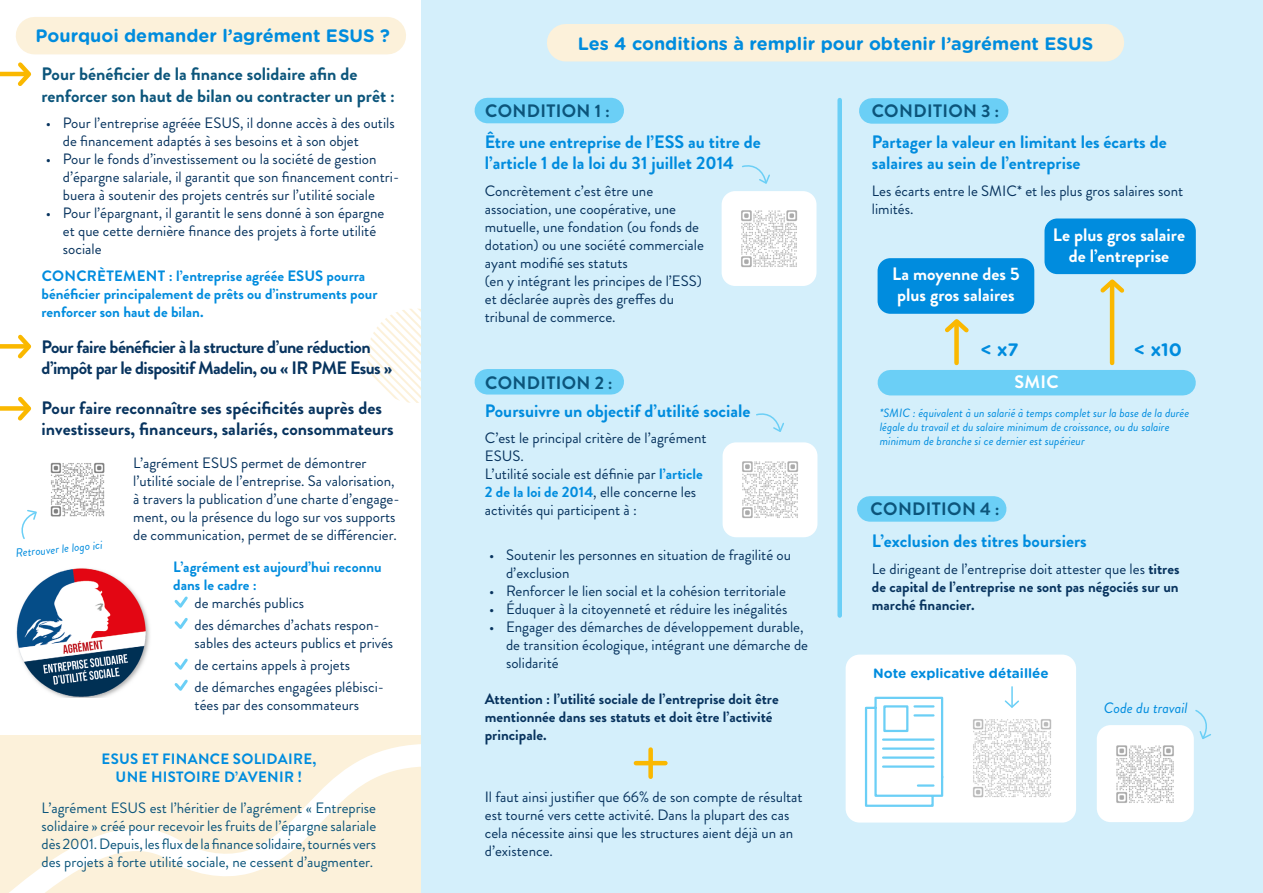
<style>
.page{position:relative;width:1263px;height:893px;background:#fff}
.page>*{position:absolute;margin:0;border:0;box-sizing:border-box;transform-origin:0 0}
.t1{font:700 18px/21.6px "Brandon Grotesque";color:#008cde}
.t2{font:700 18px/21.6px "Brandon Grotesque";letter-spacing:-.005em;color:#07335e}
.t3{font:700 18px/21.6px "Brandon Grotesque";letter-spacing:-.03em;color:#07335e}
.titre{font:700 18px "Gotham Rounded";color:#008cde}
.t4{font:700 18px/21.6px "Brandon Grotesque";color:#0c557b}
.t5{font:700 18px/21.6px "Brandon Grotesque";color:#fff}
.t6{font:700 18px "Brandon Grotesque";letter-spacing:.02em;color:#0c557b}
.t7{font:15px/18px "Brandon Grotesque";color:#07335e}
.corps_de_texte_général{font:700 15px/18px "Brandon Grotesque";color:#07335e;text-align:justify}
.description{font:15px/18px "Brandon Grotesque";color:#0c557b;text-align:justify}
.corps_de_texte{font:700 15px/18px "Brandon Grotesque";color:#008cde}
.corps_de_texte-2{font:700 15px/18px "Brandon Grotesque";letter-spacing:.02em;color:#008cde;text-align:center}
.t8{font:italic 15px "Brandon Grotesque";color:#008cde}
.titre-2{font:700 13.5px "Gotham Rounded";color:#008cde}
.t9{font:italic 12px/14.4px "Brandon Grotesque";color:#008cde}
.s1{font-weight:700;color:#008cde}
.s2{font-weight:400}
</style>
<div class="page">
<svg style="left:367px;top:308px;width:54px;height:95px"></svg>
<div style="left:34px;top:17px;width:353px;height:37px;background:#fcf1da"></div>
<svg style="left:0;top:735px;width:421px;height:158px"></svg>
<svg style="left:14px;top:62px;width:18px;height:24px"></svg>
<hr style="left:0;top:72px;width:28px;height:4px;background:#fab800">
<svg style="left:17px;top:334px;width:15px;height:25px"></svg>
<div style="left:0;top:344px;width:28px;height:5px;background:#fab800"></div>
<svg style="left:17px;top:396px;width:15px;height:25px"></svg>
<div style="left:0;top:406px;width:28px;height:5px;background:#fab800"></div>
<img style="left:50px;top:462px;width:55px;height:55px">
<img style="left:16px;top:568px;width:134px;height:130px">
<svg style="left:21px;top:510px;width:16px;height:29px"></svg>
<svg style="left:174px;top:596px;width:14px;height:33px"></svg>
<svg style="left:174px;top:658px;width:14px;height:33px"></svg>
<div style="left:421px;top:0;width:842px;height:893px;background:#d4effb"></div>
<div style="left:487px;top:98px;width:124px;height:25px;background:#6bcff6"></div>
<div style="left:890px;top:370px;width:293px;height:25px;background:#6bcff6"></div>
<div style="left:487px;top:369px;width:124px;height:25px;background:#6bcff6"></div>
<div style="left:1097px;top:725px;width:97px;height:97px;background:#fff;border-radius:14px"></div>
<img style="left:1116px;top:745px;width:58px;height:58px">
<div style="left:723px;top:442px;width:94px;height:95px;background:#fff;border-radius:14px"></div>
<img style="left:742px;top:461px;width:56px;height:57px">
<div style="left:846px;top:655px;width:230px;height:167px;background:#fff;border-radius:14px"></div>
<img style="left:973px;top:719px;width:79px;height:79px">
<hr style="left:636px;top:761px;width:29px;height:4px;background:#fab800">
<div style="left:648px;top:749px;width:5px;height:28px;background:#fab800"></div>
<svg style="left:945px;top:319px;width:24px;height:14px"></svg>
<div style="left:954px;top:322px;width:5px;height:41px;background:#fab800"></div>
<svg style="left:1100px;top:279px;width:25px;height:18px"></svg>
<hr style="left:1110px;top:282px;width:4px;height:81px;background:#fab800">
<div style="left:837px;top:100px;width:5px;height:516px;background:#6bcff6"></div>
<div style="left:877px;top:258px;width:157px;height:56px;background:#008cde;border-radius:13px"></div>
<div style="left:1044px;top:218px;width:152px;height:56px;background:#008cde;border-radius:13px"></div>
<svg style="left:864px;top:696px;width:80px;height:111px"></svg>
<svg style="left:1195px;top:710px;width:16px;height:29px"></svg>
<svg style="left:756px;top:413px;width:28px;height:19px"></svg>
<svg style="left:1004px;top:700px;width:15px;height:8px"></svg>
<hr style="left:1011px;top:687px;width:2px;height:20px;background:#6bcff6">
<div style="left:566px;top:24px;width:539px;height:37px;background:#fcf1da"></div>
<div style="left:872px;top:98px;width:124px;height:26px;background:#6bcff6"></div>
<div style="left:870px;top:496px;width:124px;height:26px;background:#6bcff6"></div>
<div style="left:722px;top:191px;width:94px;height:95px;background:#fff;border-radius:14px"></div>
<img style="left:741px;top:210px;width:57px;height:58px">
<svg style="left:742px;top:165px;width:28px;height:19px"></svg>
<p class="titre" style="left:36px;top:22px;width:356px">Pourquoi demander l’agrément ESUS ?</p>
<p class="t4" style="left:42px;top:64px;width:355px">Pour bénéficier de la finance solidaire afin de renforcer son haut de bilan ou contracter un prêt :</p>
<p class="t7" style="left:63px;top:114px;width:333px;text-indent:-17px">• Pour l’entreprise agréée ESUS, il donne accès à des outils de financement adaptés à ses besoins et à son objet</p>
<p class="t7" style="left:63px;top:150px;width:338px;text-indent:-17px">• Pour le fonds d’investissement ou la société de gestion d’épargne salariale, il garantit que son financement contri&shy;buera à soutenir des projets centrés sur l’utilité sociale</p>
<p class="t7" style="left:63px;top:204px;width:323px;text-indent:-17px">• Pour l’épargnant, il garantit le sens donné à son épargne et que cette dernière finance des projets à forte utilité sociale</p>
<p class="corps_de_texte" style="left:42px;top:267px;width:337px">CONCRÈTEMENT : l’entreprise agréée ESUS pourra bénéficier principalement de prêts ou d’instruments pour renforcer son haut de bilan.</p>
<p class="t3" style="left:42px;top:336px;width:352px">Pour faire bénéficier à la structure d’une réduction d’impôt par le dispositif Madelin, ou « IR PME Esus »</p>
<p class="t2" style="left:42px;top:397px;width:354px">Pour faire reconnaître ses spécificités auprès des investisseurs, financeurs, salariés, consommateurs</p>
<p class="t9" style="left:15px;top:546px;width:89px;rotate:-6deg">Retrouver le logo ici</p>
<p class="t7" style="left:133px;top:454px;width:268px">L’agrément ESUS permet de démontrer l’utilité sociale de l’entreprise. Sa valorisation, à travers la publication d’une charte d’engage&shy;ment, ou la présence du logo sur vos supports de communication, permet de se différencier.</p>
<p class="corps_de_texte" style="left:173px;top:558px;width:210px">L’agrément est aujourd’hui reconnu dans le cadre :</p>
<p class="t7" style="left:195px;top:594px;width:111px">de marchés publics</p>
<p class="t7" style="left:195px;top:616px;width:200px">des démarches d’achats respon&shy;sables des acteurs publics et privés</p>
<p class="t7" style="left:195px;top:656px;width:157px">de certains appels à projets</p>
<p class="t7" style="left:195px;top:678px;width:191px">de démarches engagées plébisci&shy;tées par des consommateurs</p>
<p class="corps_de_texte-2" style="left:102px;top:750px;width:216px">ESUS ET FINANCE SOLIDAIRE,<br>UNE HISTOIRE D’AVENIR !</p>
<p class="description" style="left:42px;top:799px;width:336px">L’agrément ESUS est l’héritier de l’agrément « Entreprise solidaire » créé pour recevoir les fruits de l’épargne salariale dès 2001. Depuis, les flux de la finance solidaire, tournés vers des projets à forte utilité sociale, ne cessent d’augmenter.</p>
<p class="titre" style="left:578px;top:31px;width:517px">Les 4 conditions à remplir pour obtenir l’agrément ESUS</p>
<p class="t6" style="left:485px;top:98px;width:126px">CONDITION 1 :</p>
<p class="t1" style="left:485px;top:131px;width:277px">Être une entreprise de l’ESS au titre de l’article 1 de la loi du 31 juillet 2014</p>
<p class="t7" style="left:485px;top:182px;width:221px">Concrètement c’est être une association, une coopérative, une mutuelle, une fondation (ou fonds de dotation) ou une société commerciale ayant modifié ses statuts<br>(en y intégrant les principes de l’ESS) et déclarée auprès des greffes du tribunal de commerce.</p>
<p class="t6" style="left:872px;top:98px;width:129px">CONDITION 3 :</p>
<p class="t1" style="left:872px;top:131px;width:296px">Partager la valeur en limitant les écarts de salaires au sein de l’entreprise</p>
<p class="t7" style="left:872px;top:182px;width:313px">Les écarts entre le SMIC* et les plus gros salaires sont limités.</p>
<p class="t5" style="left:1053px;top:224px;width:134px;text-align:center">Le plus gros salaire de l’entreprise</p>
<p class="t5" style="left:892px;top:263px;width:129px">La moyenne des 5 plus gros salaires</p>
<p class="titre" style="left:980px;top:337px;width:40px">&lt; x7</p>
<p class="titre" style="left:1134px;top:337px;width:49px">&lt; x10</p>
<p class="t6" style="left:485px;top:370px;width:129px">CONDITION 2 :</p>
<p class="t5" style="left:1014px;top:372px;width:46px">SMIC</p>
<p class="t1" style="left:485px;top:400px;width:267px">Poursuivre un objectif d’utilité sociale</p>
<p class="t7" style="left:485px;top:429px;width:223px">C’est le principal critère de l’agrément<br>ESUS.<br>L’utilité sociale est définie par <span class="s1">l’article<br>2 de la loi de 2014</span>, elle concerne les activités qui participent à :</p>
<p class="t7" style="left:506px;top:546px;width:287px;text-indent:-17px">• Soutenir les personnes en situation de fragilité ou d’exclusion</p>
<p class="t7" style="left:489px;top:582px;width:298px">• Renforcer le lien social et la cohésion territoriale</p>
<p class="t7" style="left:489px;top:600px;width:300px">• Éduquer à la citoyenneté et réduire les inégalités</p>
<p class="t7" style="left:506px;top:618px;width:304px;text-indent:-17px">• Engager des démarches de développement durable, de transition écologique, intégrant une démarche de solidarité</p>
<p class="corps_de_texte_général" style="left:485px;top:690px;width:295px;text-align:left">Attention : l’utilité sociale de l’entreprise doit être mentionnée dans ses statuts et doit être l’activité principale.</p>
<p class="t7" style="left:485px;top:788px;width:319px">Il faut ainsi justifier que 66% de son compte de résultat est tourné vers cette activité. Dans la plupart des cas cela nécessite ainsi que les structures aient déjà un an d’existence.</p>
<p class="t9" style="left:880px;top:405px;width:311px">*SMIC : équivalent à un salarié à temps complet sur la base de la durée légale du travail et du salaire minimum de croissance, ou du salaire minimum de branche si ce dernier est supérieur</p>
<p class="t6" style="left:871px;top:496px;width:131px">CONDITION 4 :</p>
<p class="t1" style="left:872px;top:531px;width:216px">L’exclusion des titres boursiers</p>
<p class="corps_de_texte_général" style="left:872px;top:560px;width:309px"><span class="s2">Le dirigeant de l’entreprise doit attester que les</span> titres de capital de l’entreprise ne sont pas négociés sur un marché financier.</p>
<p class="titre-2" style="left:873px;top:663px;width:177px">Note explicative détaillée</p>
<p class="t8" style="left:1104px;top:697px;width:85px">Code du travail</p>
</div>
